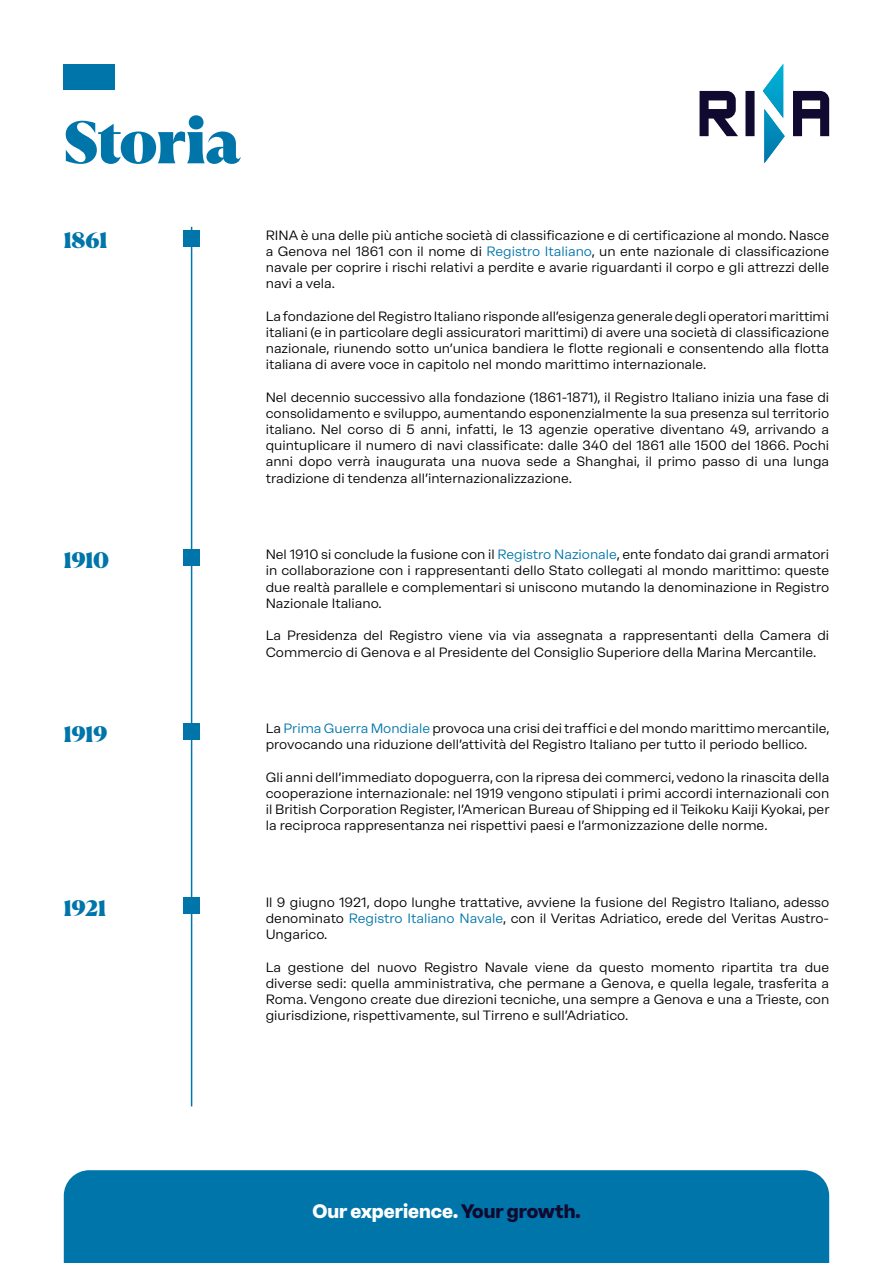
<style>
.page{position:relative;width:893px;height:1263px;background:#fff}
.page>*{position:absolute;margin:0;border:0;box-sizing:border-box;transform-origin:0 0}
.t1{font:800 60px "RB Quaria Display";letter-spacing:-.01em;color:#0075aa}
.t2{font:800 22.5px "RB Quaria Display";color:#0075aa}
.t3{font:900 19.5px "RB Rational Neue";color:#fff}
.t4{font:13.5px/16.2px "RB Rational Neue";color:#000;text-align:justify}
.s1{color:#0075aa}
.s2{color:#100a30}
</style>
<div class="page">
<div style="left:64px;top:64px;width:51px;height:25px;background:#0075aa"></div>
<div style="left:64px;top:1170px;width:765px;height:93px;background:#0075aa"></div>
<svg style="left:699px;top:64px;width:130px;height:99px"></svg>
<hr style="left:191px;top:227px;width:1px;height:879px;background:#0075aa">
<div style="left:183px;top:230px;width:17px;height:16px;background:#0075aa"></div>
<div style="left:183px;top:550px;width:17px;height:16px;background:#0075aa"></div>
<div style="left:183px;top:723px;width:17px;height:16px;background:#0075aa"></div>
<div style="left:183px;top:897px;width:17px;height:16px;background:#0075aa"></div>
<h1 class="t1" style="left:64px;top:104px;width:178px">Storia</h1>
<h2 class="t2" style="left:64px;top:226px;width:45px">1861</h2>
<p class="t4" style="left:266px;top:227px;width:565px">RINA è una delle più antiche società di classificazione e di certificazione al mondo. Nasce a Genova nel 1861 con il nome di <span class="s1">Registro Italiano</span>, un ente nazionale di classificazione navale per coprire i rischi relativi a perdite e avarie riguardanti il corpo e gli attrezzi delle navi a vela.</p>
<p class="t4" style="left:266px;top:308px;width:565px">La fondazione del Registro Italiano risponde all’esigenza generale degli operatori marittimi italiani (e in particolare degli assicuratori marittimi) di avere una società di classificazione nazionale, riunendo sotto un’unica bandiera le flotte regionali e consentendo alla flotta italiana di avere voce in capitolo nel mondo marittimo internazionale.</p>
<p class="t4" style="left:266px;top:389px;width:565px">Nel decennio successivo alla fondazione (1861-1871), il Registro Italiano inizia una fase di consolidamento e sviluppo, aumentando esponenzialmente la sua presenza sul territorio italiano. Nel corso di 5 anni, infatti, le 13 agenzie operative diventano 49, arrivando a quintuplicare il numero di navi classificate: dalle 340 del 1861 alle 1500 del 1866. Pochi anni dopo verrà inaugurata una nuova sede a Shanghai, il primo passo di una lunga tradizione di tendenza all’internazionalizzazione.</p>
<h2 class="t2" style="left:64px;top:546px;width:47px">1910</h2>
<p class="t4" style="left:266px;top:546px;width:565px">Nel 1910 si conclude la fusione con il <span class="s1">Registro Nazionale</span>, ente fondato dai grandi armatori in collaborazione con i rappresentanti dello Stato collegati al mondo marittimo: queste due realtà parallele e complementari si uniscono mutando la denominazione in Registro Nazionale Italiano.</p>
<p class="t4" style="left:266px;top:627px;width:565px">La Presidenza del Registro viene via via assegnata a rappresentanti della Camera di<br>Commercio di Genova e al Presidente del Consiglio Superiore della Marina Mercantile.</p>
<h2 class="t2" style="left:64px;top:719px;width:45px">1919</h2>
<p class="t4" style="left:266px;top:720px;width:565px">La <span class="s1">Prima Guerra Mondiale</span> provoca una crisi dei traffici e del mondo marittimo mercantile, provocando una riduzione dell’attività del Registro Italiano per tutto il periodo bellico.</p>
<p class="t4" style="left:266px;top:769px;width:565px">Gli anni dell’immediato dopoguerra, con la ripresa dei commerci, vedono la rinascita della cooperazione internazionale: nel 1919 vengono stipulati i primi accordi internazionali con il British Corporation Register, l’American Bureau of Shipping ed il Teikoku Kaiji Kyokai, per la reciproca rappresentanza nei rispettivi paesi e l’armonizzazione delle norme.</p>
<h2 class="t2" style="left:64px;top:893px;width:44px">1921</h2>
<p class="t4" style="left:266px;top:894px;width:565px">Il 9 giugno 1921, dopo lunghe trattative, avviene la fusione del Registro Italiano, adesso denominato <span class="s1">Registro Italiano Navale</span>, con il Veritas Adriatico, erede del Veritas Austro-Ungarico.</p>
<p class="t4" style="left:266px;top:959px;width:565px">La gestione del nuovo Registro Navale viene da questo momento ripartita tra due diverse sedi: quella amministrativa, che permane a Genova, e quella legale, trasferita a Roma. Vengono create due direzioni tecniche, una sempre a Genova e una a Trieste, con giurisdizione, rispettivamente, sul Tirreno e sull’Adriatico.</p>
<h3 class="t3" style="left:312px;top:1198px;width:270px">Our experience. <span class="s2">Your growth.</span></h3>
</div>
